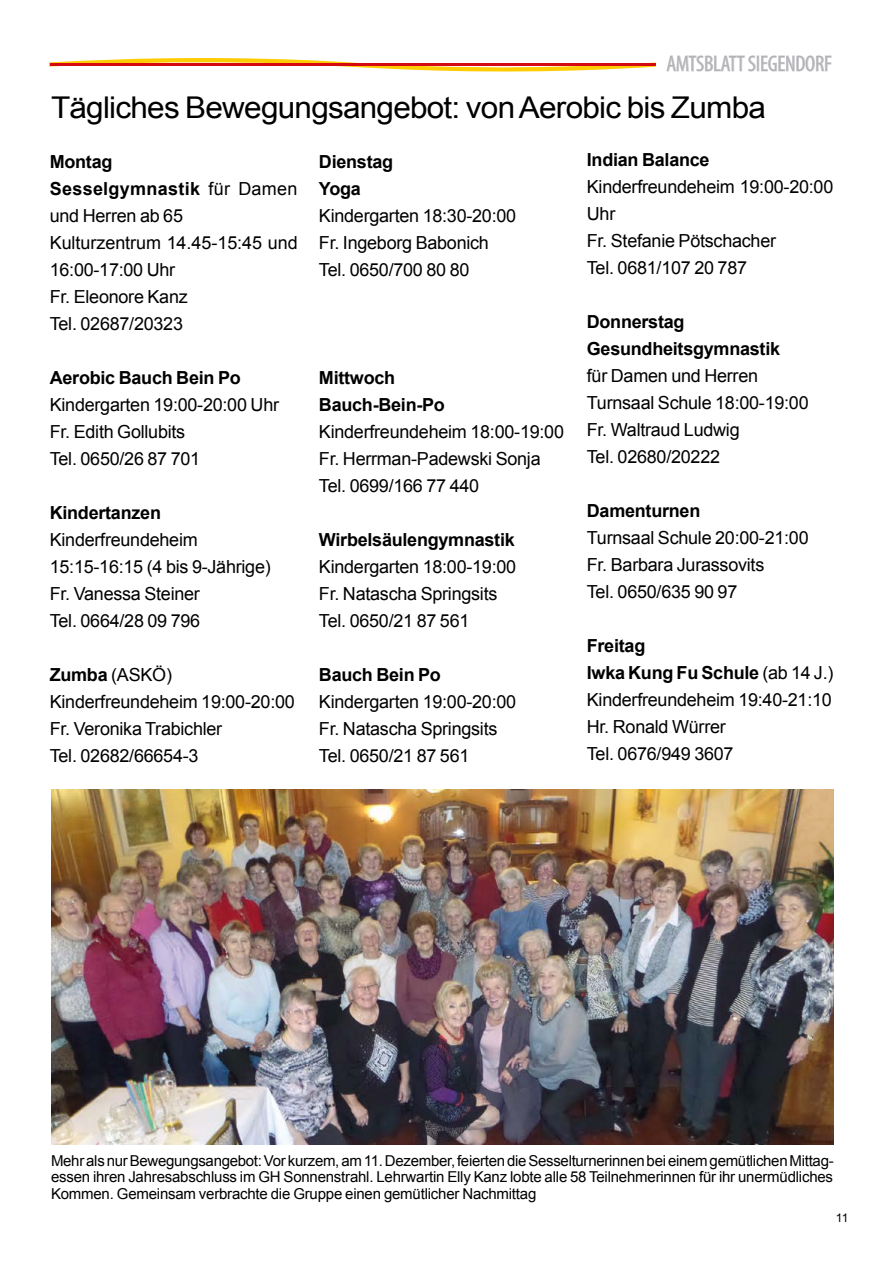
<style>
.page{position:relative;width:893px;height:1263px;background:#fff}
.page>*{position:absolute;margin:0;border:0;box-sizing:border-box;transform-origin:0 0}
.t1{font:30px "Arial";letter-spacing:-.025em;color:#000;scale:1.05 1}
.t2{font:condensed 22.5px "Myriad Pro";letter-spacing:-.01em;color:#b2b2b6}
.t3{font:18px/27px "Arial";letter-spacing:-.015em;color:#000}
.t4{font:700 18px/27px "Arial";letter-spacing:-.015em;color:#000}
.t5{font:15px/16.5px "Arial";letter-spacing:-.015em;color:#000;text-align:justify}
.t6{font:12px "Arial";color:#000}
.s1{font-weight:700}
</style>
<div class="page">
<svg style="left:666px;top:55px;width:166px;height:17px"></svg>
<svg style="left:50px;top:58px;width:605px;height:14px"></svg>
<hr style="left:50px;top:63px;width:605px;height:3px;background:#d50911">
<img style="left:51px;top:789px;width:782px;height:355px">
<p class="t2" style="left:666px;top:50px;width:167px">AMTSBLATT SIEGENDORF</p>
<h1 class="t1" style="left:51px;top:88px;width:682px">Tägliches Bewegungsangebot: von Aerobic bis Zumba</h1>
<p class="t3" style="left:50px;top:148px;width:249px"><span class="s1">Montag<br>Sesselgymnastik</span> für Damen und Herren ab 65<br>Kulturzentrum 14.45-15:45 und<br>16:00-17:00 Uhr<br>Fr. Eleonore Kanz<br>Tel. 02687/20323</p>
<p class="t4" style="left:50px;top:365px;width:192px">Aerobic Bauch Bein Po</p>
<p class="t3" style="left:50px;top:391px;width:231px">Kindergarten 19:00-20:00 Uhr<br>Fr. Edith Gollubits<br>Tel. 0650/26 87 701</p>
<p class="t4" style="left:50px;top:500px;width:113px">Kindertanzen</p>
<p class="t3" style="left:50px;top:526px;width:223px">Kinderfreundeheim<br>15:15-16:15 (4 bis 9-Jährige)<br>Fr. Vanessa Steiner<br>Tel. 0664/28 09 796</p>
<p class="t3" style="left:50px;top:661px;width:247px"><span class="s1">Zumba</span> (ASKÖ)<br>Kinderfreundeheim 19:00-20:00<br>Fr. Veronika Trabichler<br>Tel. 02682/66654-3</p>
<p class="t4" style="left:319px;top:149px;width:76px">Dienstag<br>Yoga</p>
<p class="t3" style="left:319px;top:202px;width:199px">Kindergarten 18:30-20:00<br>Fr. Ingeborg Babonich<br>Tel. 0650/700 80 80</p>
<p class="t4" style="left:319px;top:365px;width:127px">Mittwoch<br>Bauch-Bein-Po</p>
<p class="t3" style="left:319px;top:418px;width:247px">Kinderfreundeheim 18:00-19:00<br>Fr. Herrman-Padewski Sonja<br>Tel. 0699/166 77 440</p>
<p class="t4" style="left:319px;top:527px;width:197px">Wirbelsäulengymnastik</p>
<p class="t3" style="left:319px;top:553px;width:199px">Kindergarten 18:00-19:00<br>Fr. Natascha Springsits<br>Tel. 0650/21 87 561</p>
<p class="t4" style="left:319px;top:662px;width:123px">Bauch Bein Po</p>
<p class="t3" style="left:319px;top:688px;width:199px">Kindergarten 19:00-20:00<br>Fr. Natascha Springsits<br>Tel. 0650/21 87 561</p>
<p class="t4" style="left:587px;top:146px;width:124px">Indian Balance</p>
<p class="t3" style="left:587px;top:173px;width:248px">Kinderfreundeheim 19:00-20:00<br>Uhr<br>Fr. Stefanie Pötschacher<br>Tel. 0681/107 20 787</p>
<p class="t4" style="left:587px;top:308px;width:195px">Donnerstag<br>Gesundheitsgymnastik</p>
<p class="t3" style="left:587px;top:362px;width:223px">für Damen und Herren<br>Turnsaal Schule 18:00-19:00<br>Fr. Waltraud Ludwig<br>Tel. 02680/20222</p>
<p class="t4" style="left:587px;top:497px;width:115px">Damenturnen</p>
<p class="t3" style="left:587px;top:524px;width:223px">Turnsaal Schule 20:00-21:00<br>Fr. Barbara Jurassovits<br>Tel. 0650/635 90 97</p>
<p class="t3" style="left:587px;top:632px;width:248px"><span class="s1">Freitag<br>Iwka Kung Fu Schule</span> (ab 14 J.)<br>Kinderfreundeheim 19:40-21:10<br>Hr. Ronald Würrer<br>Tel. 0676/949 3607</p>
<p class="t5" style="left:51px;top:1152px;width:784px">Mehr als nur Bewegungsangebot: Vor kurzem, am 11. Dezember, feierten die Sesselturnerinnen bei einem gemütlichen Mittag&shy;essen ihren Jahresabschluss im GH Sonnenstrahl. Lehrwartin Elly Kanz lobte alle 58 Teilnehmerinnen für ihr unermüdliches Kommen. Gemeinsam verbrachte die Gruppe einen gemütlicher Nachmittag</p>
<p class="t6" style="left:836px;top:1210px;width:14px">11</p>
</div>
